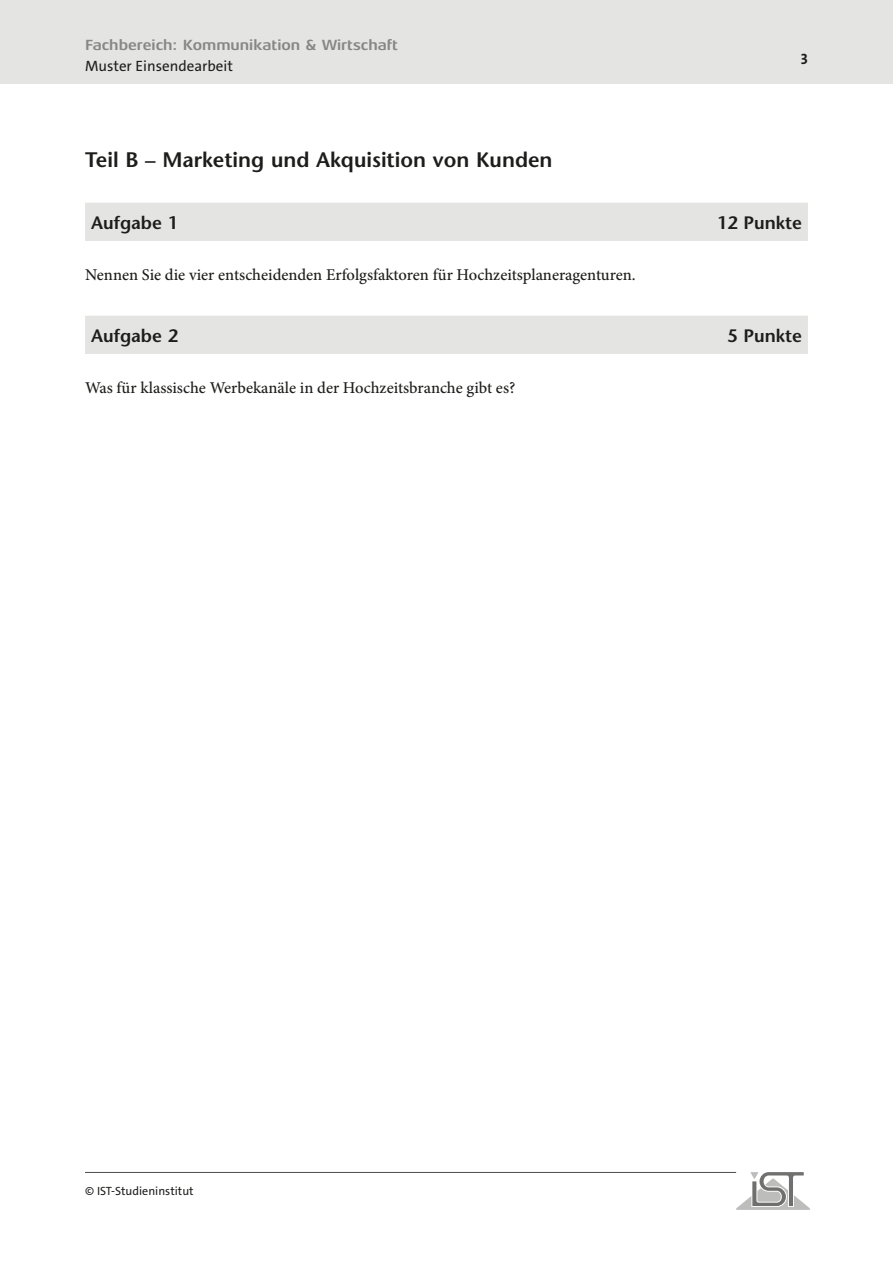
<style>
.page{position:relative;width:893px;height:1263px;background:#fff}
.page>*{position:absolute;margin:0;border:0;box-sizing:border-box;transform-origin:0 0}
.t1{font:600 21px "Stone Sans";color:#1d1d1b}
.t2{font:600 18px "Stone Sans";color:#1d1d1b}
.t3{font:500 16.5px "Minion Pro";color:#1d1d1b}
.t4{font:700 15px "Aeonis LT Pro";color:#878787}
.t5{font:15px "The Sans C4 s";color:#1d1d1b}
.t6{font:700 15px "The Sans C4 s";color:#1d1d1b}
.t7{font:12px "The Sans C4 s";color:#1d1d1b}
</style>
<div class="page">
<div style="left:0;top:0;width:893px;height:84px;background:#e4e4e3"></div>
<hr style="left:85px;top:1172px;width:651px;height:1px;background:#4b4b4a">
<svg style="left:736px;top:1172px;width:74px;height:38px"></svg>
<div style="left:85px;top:203px;width:723px;height:38px;background:#e4e4e3"></div>
<div style="left:85px;top:316px;width:723px;height:38px;background:#e4e4e3"></div>
<p class="t4" style="left:85px;top:37px;width:315px">Fachbereich: Kommunikation &amp; Wirtschaft</p>
<p class="t5" style="left:85px;top:57px;width:149px">Muster Einsendearbeit</p>
<p class="t1" style="left:85px;top:146px;width:469px">Teil B – Marketing und Akquisition von Kunden</p>
<p class="t6" style="left:801px;top:49px;width:9px">3</p>
<p class="t2" style="left:91px;top:211px;width:88px">Aufgabe 1</p>
<p class="t2" style="left:717px;top:211px;width:86px">12 Punkte</p>
<p class="t3" style="left:85px;top:263px;width:552px">Nennen Sie die vier entscheidenden Erfolgsfaktoren für Hochzeitsplaneragenturen.</p>
<p class="t2" style="left:91px;top:324px;width:88px">Aufgabe 2</p>
<p class="t2" style="left:727px;top:324px;width:76px">5 Punkte</p>
<p class="t3" style="left:85px;top:376px;width:432px">Was für klassische Werbekanäle in der Hochzeitsbranche gibt es?</p>
<p class="t7" style="left:85px;top:1183px;width:110px">© IST-Studieninstitut</p>
</div>
